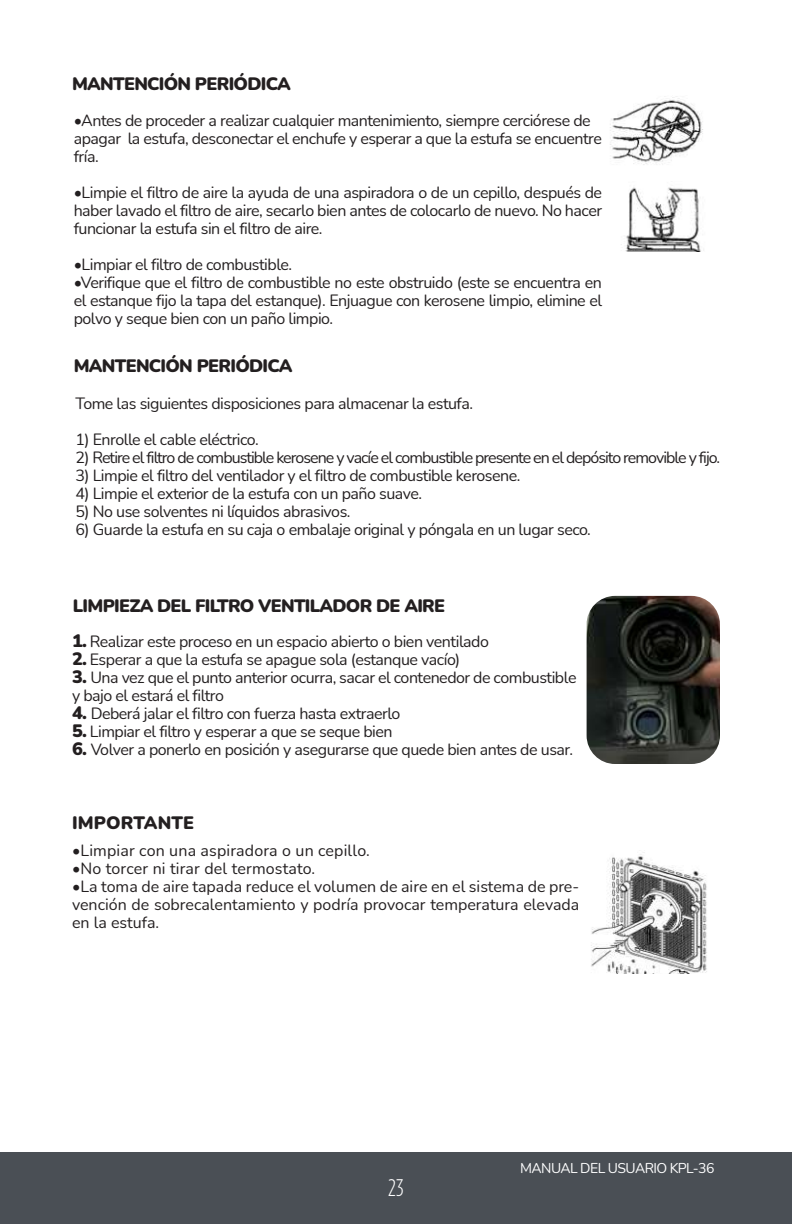
<style>
.page{position:relative;width:792px;height:1224px;background:#fff}
.page>*{position:absolute;margin:0;border:0;box-sizing:border-box;transform-origin:0 0}
.t1{font:300 condensed 24px "Gotham HTF";color:#fff}
.t2{font:900 18px "Nunito";letter-spacing:-.04em;color:#231f20}
.t3{font:900 18px "Nunito";letter-spacing:.01em;color:#231f20}
.t4{font:16px/18px "Nunito";letter-spacing:-.03em;color:#231f20;text-align:justify}
.t5{font:16px "Nunito";letter-spacing:-.06em;color:#231f20}
.t6{font:16px "Nunito";letter-spacing:.01em;color:#231f20}
.t7{font:14px "Nunito";letter-spacing:-.04em;color:#fff}
.s1{font-weight:900;font-size:18px}
</style>
<div class="page">
<div style="left:0;top:1152px;width:792px;height:72px;background:#4a4f55"></div>
<img style="left:591px;top:852px;width:116px;height:122px">
<img style="left:621px;top:187px;width:80px;height:64px">
<img style="left:610px;top:96px;width:93px;height:69px">
<img style="left:587px;top:596px;width:133px;height:168px">
<p class="t2" style="left:72px;top:71px;width:220px">MANTENCIÓN PERIÓDICA</p>
<p class="t4" style="left:74px;top:111px;width:530px;text-align:left">•Antes de proceder a realizar cualquier mantenimiento, siempre cerciórese de apagar la estufa, desconectar el enchufe y esperar a que la estufa se encuentre fría.</p>
<p class="t4" style="left:74px;top:183px;width:530px">•Limpie el filtro de aire la ayuda de una aspiradora o de un cepillo, después de haber lavado el filtro de aire, secarlo bien antes de colocarlo de nuevo. No hacer funcionar la estufa sin el filtro de aire.</p>
<p class="t4" style="left:74px;top:255px;width:220px">•Limpiar el filtro de combustible.</p>
<p class="t4" style="left:74px;top:273px;width:530px">•Verifique que el filtro de combustible no este obstruido (este se encuentra en el estanque fijo la tapa del estanque). Enjuague con kerosene limpio, elimine el polvo y seque bien con un paño limpio.</p>
<p class="t2" style="left:74px;top:353px;width:220px">MANTENCIÓN PERIÓDICA</p>
<p class="t4" style="left:75px;top:393px;width:399px">Tome las siguientes disposiciones para almacenar la estufa.</p>
<p class="t4" style="left:75px;top:429px;width:185px">1) Enrolle el cable eléctrico.</p>
<p class="t5" style="left:75px;top:446px;width:646px">2) Retire el filtro de combustible kerosene y vacíe el combustible presente en el depósito removible y fijo.</p>
<p class="t4" style="left:75px;top:465px;width:447px">3) Limpie el filtro del ventilador y el filtro de combustible kerosene.</p>
<p class="t4" style="left:75px;top:483px;width:348px">4) Limpie el exterior de la estufa con un paño suave.</p>
<p class="t4" style="left:75px;top:501px;width:277px">5) No use solventes ni líquidos abrasivos.</p>
<p class="t4" style="left:75px;top:519px;width:517px">6) Guarde la estufa en su caja o embalaje original y póngala en un lugar seco.</p>
<p class="t2" style="left:73px;top:592px;width:374px">LIMPIEZA DEL FILTRO VENTILADOR DE AIRE</p>
<p class="t4" style="left:72px;top:632px;width:419px"><span class="s1">1.</span> Realizar este proceso en un espacio abierto o bien ventilado</p>
<p class="t4" style="left:72px;top:650px;width:390px"><span class="s1">2.</span> Esperar a que la estufa se apague sola (estanque vacío)</p>
<p class="t4" style="left:72px;top:668px;width:506px"><span class="s1">3.</span> Una vez que el punto anterior ocurra, sacar el contenedor de combustible y bajo el estará el filtro</p>
<p class="t4" style="left:72px;top:704px;width:330px"><span class="s1">4.</span> Deberá jalar el filtro con fuerza hasta extraerlo</p>
<p class="t4" style="left:72px;top:722px;width:322px"><span class="s1">5.</span> Limpiar el filtro y esperar a que se seque bien</p>
<p class="t4" style="left:72px;top:740px;width:503px"><span class="s1">6.</span> Volver a ponerlo en posición y asegurarse que quede bien antes de usar.</p>
<p class="t3" style="left:72px;top:810px;width:124px">IMPORTANTE</p>
<p class="t6" style="left:72px;top:840px;width:299px">•Limpiar con una aspiradora o un cepillo.</p>
<p class="t6" style="left:72px;top:858px;width:245px">•No torcer ni tirar del termostato.</p>
<p class="t4" style="left:72px;top:877px;width:509px">•La toma de aire tapada reduce el volumen de aire en el sistema de pre&shy;vención de sobrecalentamiento y podría provocar temperatura elevada en la estufa.</p>
<h1 class="t1" style="left:388px;top:1175px;width:17px">23</h1>
<p class="t7" style="left:520px;top:1159px;width:196px">MANUAL DEL USUARIO KPL-36</p>
</div>
